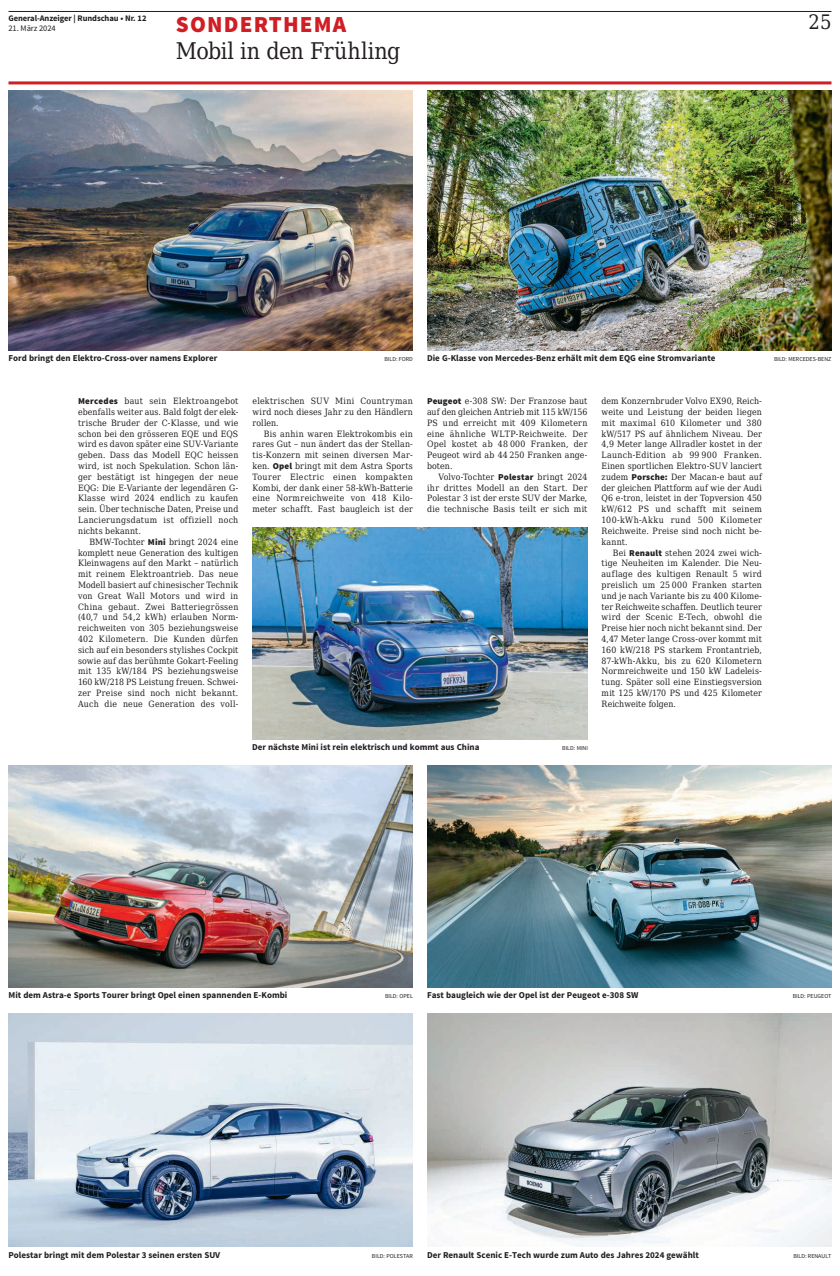
<style>
.page{position:relative;width:840px;height:1276px;background:#fff}
.page>*{position:absolute;margin:0;border:0;box-sizing:border-box;transform-origin:0 0}
.t1{font:23px "DejaVu Serif Condensed";letter-spacing:-.01em;color:#231f20}
.t2{font:900 23px "Source Sans Pro";letter-spacing:.05em;color:#d01e25}
.t3{font:20px "DejaVu Serif Condensed";color:#231f20}
.t4{font:700 9px "Source Sans Pro";color:#231f20}
.t5{font:8.7px/10.8px "DejaVu Serif Condensed";letter-spacing:.02em;color:#231f20;text-align:justify}
.t6{font:700 8.5px "Source Sans Pro";letter-spacing:-.01em;color:#231f20}
.t7{font:8.5px "Source Sans Pro";letter-spacing:-.01em;color:#231f20}
.t8{font:6px "Source Sans Pro";color:#231f20}
.s1{font-family:"Source Sans Pro";font-weight:900;font-size:9px}
</style>
<div class="page">
<img style="left:9px;top:765px;width:403px;height:222px">
<img style="left:427px;top:91px;width:404px;height:259px">
<img style="left:252px;top:527px;width:335px;height:212px">
<img style="left:427px;top:765px;width:404px;height:222px">
<img style="left:9px;top:1013px;width:403px;height:234px">
<img style="left:427px;top:1013px;width:404px;height:234px">
<img style="left:9px;top:91px;width:403px;height:259px">
<hr style="left:9px;top:11px;width:822px;height:1px;background:#231f20">
<hr style="left:9px;top:81px;width:822px;height:3px;background:#d01e25">
<p class="t6" style="left:9px;top:12px;width:139px">General-Anzeiger | Rundschau • Nr. 12</p>
<p class="t7" style="left:9px;top:22px;width:49px">21. März 2024</p>
<h1 class="t2" style="left:176px;top:9px;width:172px">SONDERTHEMA</h1>
<h2 class="t3" style="left:808px;top:7px;width:24px">25</h2>
<h1 class="t1" style="left:176px;top:33px;width:226px">Mobil in den Frühling</h1>
<p class="t4" style="left:9px;top:352px;width:210px">Ford bringt den Elektro-Cross-over namens Explorer</p>
<p class="t8" style="left:384px;top:355px;width:30px">BILD: FORD</p>
<p class="t5" style="left:78px;top:395px;width:162px"><span class="s1">Mercedes</span> baut sein Elektroangebot ebenfalls weiter aus. Bald folgt der elek&shy;trische Bruder der C-Klasse, und wie schon bei den grösseren EQE und EQS wird es davon später eine SUV-Variante geben. Dass das Modell EQC heissen wird, ist noch Spekulation. Schon län&shy;ger bestätigt ist hingegen der neue EQG: Die E-Variante der legendären G-Klasse wird 2024 endlich zu kaufen sein. Über technische Daten, Preise und Lancierungsdatum ist offiziell noch nichts bekannt.</p>
<p class="t5" style="left:78px;top:536px;width:162px;text-indent:11px">BMW-Tochter <span class="s1">Mini</span> bringt 2024 eine komplett neue Generation des kultigen Kleinwagens auf den Markt – natürlich mit reinem Elektroantrieb. Das neue Modell basiert auf chinesischer Technik von Great Wall Motors und wird in China gebaut. Zwei Batteriegrössen (40,7 und 54,2 kWh) erlauben Norm&shy;reichweiten von 305 beziehungsweise 402 Kilometern. Die Kunden dürfen sich auf ein besonders stylishes Cockpit sowie auf das berühmte Gokart-Feeling mit 135 kW/184 PS beziehungsweise 160 kW/218 PS Leistung freuen. Schwei&shy;zer Preise sind noch nicht bekannt.<br>Auch die neue Generation des voll-</p>
<p class="t5" style="left:252px;top:395px;width:162px">elektrischen SUV Mini Countryman wird noch dieses Jahr zu den Händlern rollen.</p>
<p class="t5" style="left:252px;top:428px;width:162px;text-indent:11px">Bis anhin waren Elektrokombis ein rares Gut – nun ändert das der Stellan&shy;tis-Konzern mit seinen diversen Mar&shy;ken. <span class="s1">Opel</span> bringt mit dem Astra Sports Tourer Electric einen kompakten Kombi, der dank einer 58-kWh-Batterie eine Normreichweite von 418 Kilo&shy;meter schafft. Fast baugleich ist der</p>
<p class="t4" style="left:427px;top:352px;width:290px">Die G-Klasse von Mercedes-Benz erhält mit dem EQG eine Stromvariante</p>
<p class="t8" style="left:773px;top:355px;width:59px">BILD: MERCEDES-BENZ</p>
<p class="t5" style="left:427px;top:395px;width:162px"><span class="s1">Peugeot</span> e-308 SW: Der Franzose baut auf den gleichen Antrieb mit 115 kW/156<br>PS und erreicht mit 409 Kilometern eine ähnliche WLTP-Reichweite. Der Opel kostet ab 48 000 Franken, der Peugeot wird ab 44 250 Franken ange&shy;boten.</p>
<p class="t5" style="left:427px;top:471px;width:162px;text-indent:11px">Volvo-Tochter <span class="s1">Polestar</span> bringt 2024 ihr drittes Modell an den Start. Der Polestar 3 ist der erste SUV der Marke, die technische Basis teilt er sich mit</p>
<p class="t5" style="left:601px;top:395px;width:162px">dem Konzernbruder Volvo EX90, Reich&shy;weite und Leistung der beiden liegen mit maximal 610 Kilometer und 380 kW/517 PS auf ähnlichem Niveau. Der 4,9 Meter lange Allradler kostet in der Launch-Edition ab 99 900 Franken.<br>Einen sportlichen Elektro-SUV lanciert zudem <span class="s1">Porsche:</span> Der Macan-e baut auf der gleichen Plattform auf wie der Audi Q6 e-tron, leistet in der Topversion 450 kW/612 PS und schafft mit seinem 100-kWh-Akku rund 500 Kilometer Reichweite. Preise sind noch nicht be&shy;kannt.</p>
<p class="t5" style="left:601px;top:547px;width:162px;text-indent:11px">Bei <span class="s1">Renault</span> stehen 2024 zwei wich&shy;tige Neuheiten im Kalender. Die Neu&shy;auflage des kultigen Renault 5 wird preislich um 25 000 Franken starten und je nach Variante bis zu 400 Kilome&shy;ter Reichweite schaffen. Deutlich teurer wird der Scenic E-Tech, obwohl die Preise hier noch nicht bekannt sind. Der 4,47 Meter lange Cross-over kommt mit 160 kW/218 PS starkem Frontantrieb, 87-kWh-Akku, bis zu 620 Kilometern Normreichweite und 150 kW Ladeleis&shy;tung. Später soll eine Einstiegsversion mit 125 kW/170 PS und 425 Kilometer Reichweite folgen.</p>
<p class="t4" style="left:252px;top:741px;width:229px">Der nächste Mini ist rein elektrisch und kommt aus China</p>
<p class="t8" style="left:562px;top:744px;width:27px">BILD: MINI</p>
<p class="t4" style="left:9px;top:989px;width:280px">Mit dem Astra-e Sports Tourer bringt Opel einen spannenden E-Kombi</p>
<p class="t8" style="left:385px;top:992px;width:29px">BILD: OPEL</p>
<p class="t4" style="left:427px;top:989px;width:213px">Fast baugleich wie der Opel ist der Peugeot e-308 SW</p>
<p class="t8" style="left:792px;top:992px;width:40px">BILD: PEUGEOT</p>
<p class="t4" style="left:9px;top:1249px;width:213px">Polestar bringt mit dem Polestar 3 seinen ersten SUV</p>
<p class="t8" style="left:372px;top:1252px;width:42px">BILD: POLESTAR</p>
<p class="t4" style="left:427px;top:1249px;width:273px">Der Renault Scenic E-Tech wurde zum Auto des Jahres 2024 gewählt</p>
<p class="t8" style="left:793px;top:1252px;width:40px">BILD: RENAULT</p>
</div>
